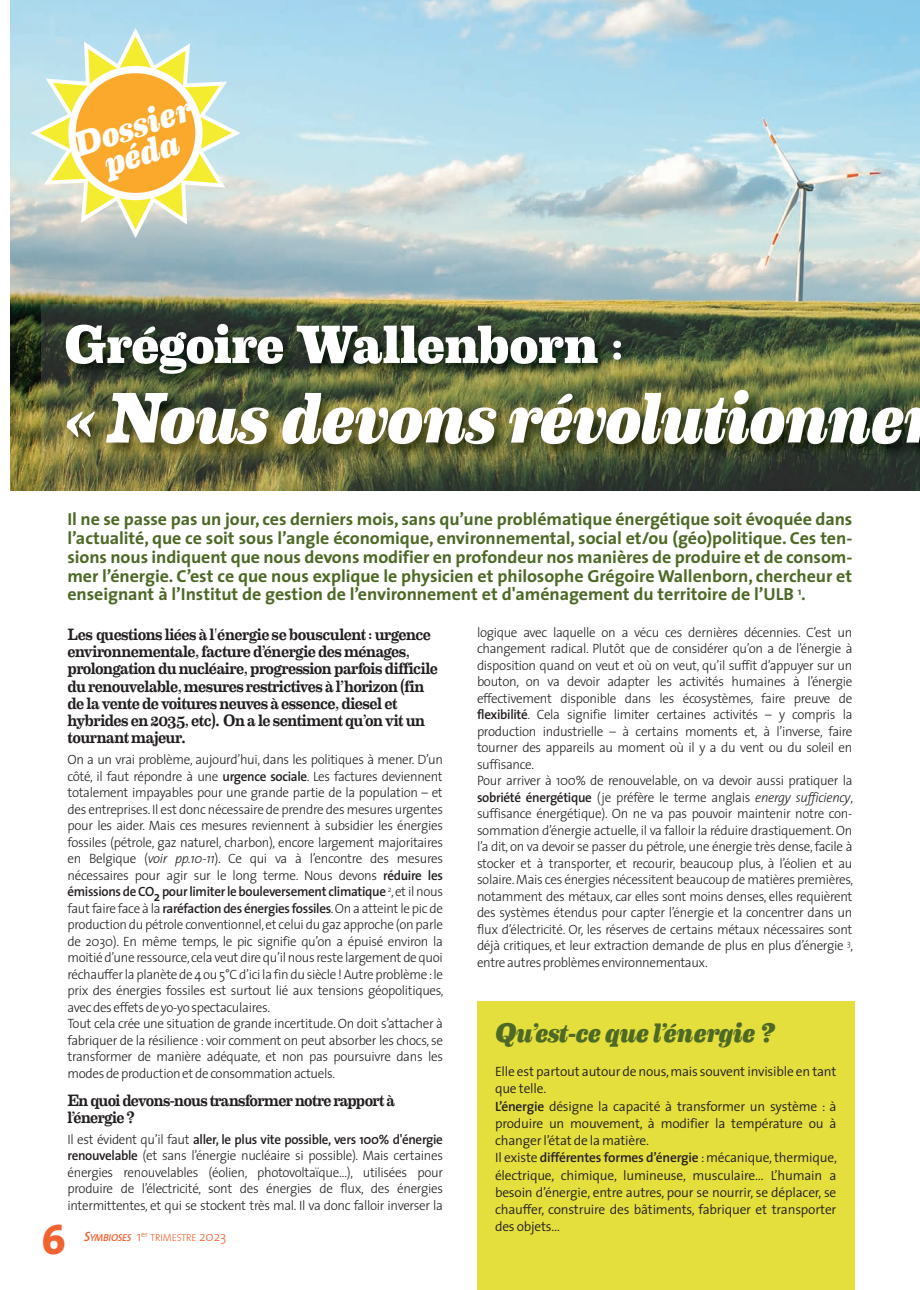
<style>
.page{position:relative;width:920px;height:1290px;background:#fff}
.page>*{position:absolute;margin:0;border:0;box-sizing:border-box;transform-origin:0 0}
.t1{font:italic 800 72px "Eames Century Modern";letter-spacing:-.025em;color:#fff}
.t2{font:800 54px "Eames Century Modern";letter-spacing:-.01em;color:#fff}
.t3{font:800 42px "The Sans";color:#f16231}
.t4{font:italic 800 34.95px "Eames Century Modern";color:#fff}
.t5{font:italic 800 27px "Eames Century Modern";letter-spacing:-.025em;color:#4e6926}
.t6{font:700 17.4px/18.8px "The Sans";letter-spacing:-.005em;color:#4e6926;text-align:justify}
.t7{font:500 16.5px/17.2px "Eames Century Modern";letter-spacing:-.035em;color:#231f20}
.t8{font:500 16.5px/17.2px "Eames Century Modern";letter-spacing:-.035em;color:#231f20;scale:.96 1}
.t9{font:300 13.5px/16.5px "The Sans";letter-spacing:-.025em;color:#231f20;text-align:justify}
.t10{font:300 13.5px/17.2px "The Sans";letter-spacing:-.015em;color:#231f20;text-align:justify}
.t11{font:300 10.2px "The Sans";letter-spacing:-.02em;color:#f16231}
.s1{font-weight:600}
.s2{font-style:italic}
.s3{font-weight:600;font-style:italic;font-size:13.5px}
.s4{font-weight:600;font-style:italic}
.s5{font-size:13.5px}
</style>
<div class="page">
<img style="left:10px;top:0;width:910px;height:490px">
<img style="left:41px;top:304px;width:879px;height:187px">
<div style="left:477px;top:1001px;width:377px;height:289px;background:#e4df3d"></div>
<svg style="left:30px;top:29px;width:211px;height:209px"></svg>
<div style="left:70px;top:68px;width:131px;height:130px;background:#fff;border-radius:50%"></div>
<div style="left:76px;top:73px;width:119px;height:120px;background:#faa92c;border-radius:50%"></div>
<p class="t4" style="left:71px;top:134px;width:124px;rotate:-18deg">Dossier</p>
<p class="t4" style="left:101px;top:153px;width:79px;rotate:-18deg">péda</p>
<p class="t2" style="left:64px;top:326px;width:561px">Grégoire Wallenborn :</p>
<p class="t1" style="left:64px;top:393px;width:842px">« Nous devons révolutionne</p>
<p class="t6" style="left:67px;top:512px;width:786px">Il ne se passe pas un jour, ces derniers mois, sans qu’une problématique énergétique soit évoquée dans l’actualité, que ce soit sous l’angle économique, environnemental, social et/ou (géo)politique. Ces ten&shy;sions nous indiquent que nous devons modifier en profondeur nos manières de produire et de consom&shy;mer l’énergie. C’est ce que nous explique le physicien et philosophe Grégoire Wallenborn, chercheur et enseignant à l’Institut de gestion de l’environnement et d'aménagement du territoire de l’ULB <sup>1</sup>.</p>
<p class="t7" style="left:67px;top:627px;width:372px">Les questions liées à l'énergie se bousculent : urgence environnementale, facture d’énergie des ménages, prolongation du nucléaire, progression parfois difficile du renouvelable, mesures restrictives à l’horizon (fin de la vente de voitures neuves à essence, diesel et hybrides en 2035, etc). On a le sentiment qu’on vit un tournant majeur.</p>
<p class="t9" style="left:67px;top:753px;width:378px">On a un vrai problème, aujourd’hui, dans les politiques à mener. D’un côté, il faut répondre à une <span class="s1">urgence sociale</span>. Les factures deviennent totalement impayables pour une grande partie de la population – et des entreprises. Il est donc nécessaire de prendre des mesures urgentes pour les aider. Mais ces mesures reviennent à subsidier les énergies fossiles (pétrole, gaz naturel, charbon), encore largement majoritaires en Belgique (<span class="s2">voir pp.10-11</span>). Ce qui va à l’encontre des mesures nécessaires pour agir sur le long terme. Nous devons <span class="s1">réduire les émissions de CO2 pour limiter le bouleversement climatique</span> <sup>2</sup>, et il nous faut faire face à la <span class="s1">raréfaction des énergies fossiles</span>. On a atteint le pic de production du pétrole conventionnel, et celui du gaz approche (on parle de 2030). En même temps, le pic signifie qu’on a épuisé environ la moitié d’une ressource, cela veut dire qu’il nous reste largement de quoi réchauffer la planète de 4 ou 5°C d’ici la fin du siècle ! Autre problème : le prix des énergies fossiles est surtout lié aux tensions géopolitiques, avec des effets de yo-yo spectaculaires.</p>
<p class="t9" style="left:67px;top:1017px;width:377px">Tout cela crée une situation de grande incertitude. On doit s’attacher à fabriquer de la résilience : voir comment on peut absorber les chocs, se transformer de manière adéquate, et non pas poursuivre dans les modes de production et de consommation actuels.</p>
<p class="t8" style="left:67px;top:1093px;width:343px">En quoi devons-nous transformer notre rapport à l’énergie ?</p>
<p class="t9" style="left:68px;top:1132px;width:377px">Il est évident qu’il faut <span class="s1">aller, le plus vite possible, vers 100% d'énergie renouvelable</span> (et sans l’énergie nucléaire si possible). Mais certaines énergies renouvelables (éolien, photovoltaïque…), utilisées pour produire de l’électricité, sont des énergies de flux, des énergies intermittentes, et qui se stockent très mal. Il va donc falloir inverser la</p>
<p class="t9" style="left:477px;top:625px;width:377px">logique avec laquelle on a vécu ces dernières décennies. C’est un changement radical. Plutôt que de considérer qu’on a de l’énergie à disposition quand on veut et où on veut, qu’il suffit d’appuyer sur un bouton, on va devoir adapter les activités humaines à l’énergie effectivement disponible dans les écosystèmes, faire preuve de <span class="s1">flexibilité</span>. Cela signifie limiter certaines activités – y compris la production industrielle – à certains moments et, à l’inverse, faire tourner des appareils au moment où il y a du vent ou du soleil en suffisance.</p>
<p class="t9" style="left:477px;top:774px;width:378px">Pour arriver à 100% de renouvelable, on va devoir aussi pratiquer la <span class="s1">sobriété énergétique</span> (je préfère le terme anglais <span class="s2">energy sufficiency</span>, suffisance énergétique). On ne va pas pouvoir maintenir notre con&shy;sommation d’énergie actuelle, il va falloir la réduire drastiquement. On l’a dit, on va devoir se passer du pétrole, une énergie très dense, facile à stocker et à transporter, et recourir, beaucoup plus, à l’éolien et au solaire. Mais ces énergies nécessitent beaucoup de matières premières, notamment des métaux, car elles sont moins denses, elles requièrent des systèmes étendus pour capter l’énergie et la concentrer dans un flux d’électricité. Or, les réserves de certains métaux nécessaires sont déjà critiques, et leur extraction demande de plus en plus d’énergie <sup>3</sup>, entre autres problèmes environnementaux.</p>
<p class="t5" style="left:495px;top:1023px;width:282px">Qu’est-ce que l’énergie ?</p>
<p class="t10" style="left:495px;top:1064px;width:343px">Elle est partout autour de nous, mais souvent invisible en tant que telle.</p>
<p class="t10" style="left:495px;top:1099px;width:343px"><span class="s1">L’énergie</span> désigne la capacité à transformer un système : à produire un mouvement, à modifier la température ou à changer l’état de la matière.</p>
<p class="t10" style="left:495px;top:1150px;width:343px">Il existe <span class="s1">différentes formes d’énergie</span> : mécanique, thermique, électrique, chimique, lumineuse, musculaire… L’humain a besoin d’énergie, entre autres, pour se nourrir, se déplacer, se chauffer, construire des bâtiments, fabriquer et transporter des objets…</p>
<p class="t3" style="left:41px;top:1222px;width:26px">6</p>
<p class="t11" style="left:84px;top:1234px;width:144px"><span class="s3">S</span><span class="s4">YMBIOSES</span> <span class="s5">1</span><sup>er</sup> TRIMESTRE <span class="s5">2023</span></p>
</div>
